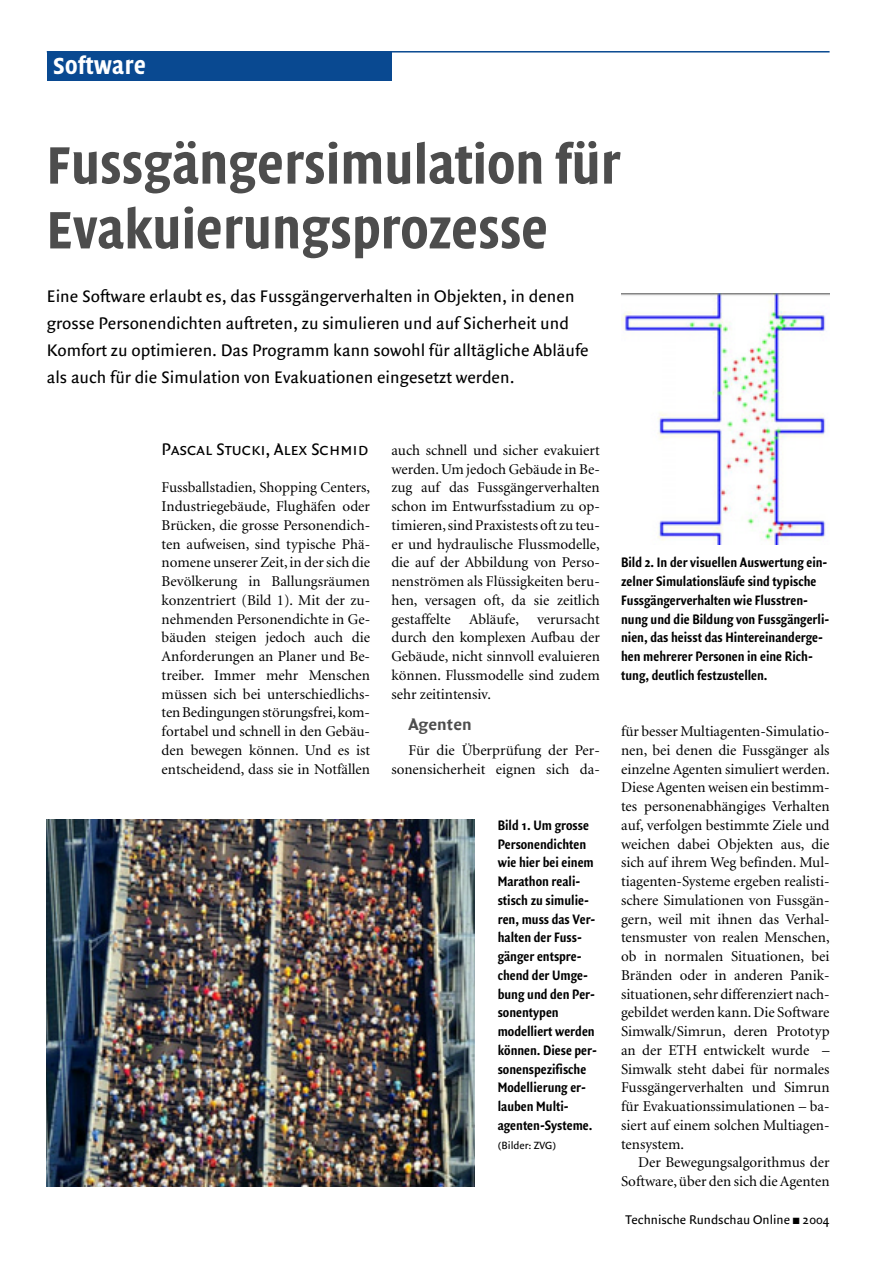
<style>
.page{position:relative;width:893px;height:1263px;background:#fff}
.page>*{position:absolute;margin:0;border:0;box-sizing:border-box;transform-origin:0 0}
.t1{font:700 54px/64.8px "Quadraat Head";color:#4d4d4d}
.t2{font:700 24px "Quadraat Head";letter-spacing:.02em;color:#fff}
.t3{font:18px/27px "Quadraat Sans";color:#000}
.t4{font:18px "Quadraat Sans Caps";letter-spacing:-.005em;color:#000}
.t5{font:700 18px "Quadraat Sans";color:#4d4d4d}
.t6{font:15px/18.8px "Minion";color:#000;text-align:justify}
.t7{font:700 14.7px/18.8px "Quadraat Sans Con";color:#000}
.t8{font:13.5px "Quadraat Sans";color:#000}
.t9{font:11.25px "Quadraat Sans";color:#000}
</style>
<div class="page">
<hr style="left:47px;top:51px;width:782px;height:2px;background:#094991">
<div style="left:47px;top:51px;width:344px;height:30px;background:#094991"></div>
<img style="left:47px;top:819px;width:427px;height:367px">
<img style="left:621px;top:293px;width:208px;height:251px">
<h2 class="t2" style="left:53px;top:55px;width:94px">Software</h2>
<h1 class="t1" style="left:47px;top:135px;width:575px">Fussgängersimulation für<br>Evakuierungsprozesse</h1>
<p class="t3" style="left:47px;top:284px;width:543px">Eine Software erlaubt es, das Fussgängerverhalten in Objekten, in denen grosse Personendichten auftreten, zu simulieren und auf Sicherheit und Komfort zu optimieren. Das Programm kann sowohl für alltägliche Abläufe als auch für die Simulation von Evakuationen eingesetzt werden.</p>
<p class="t4" style="left:162px;top:438px;width:208px">Pascal Stucki, Alex Schmid</p>
<p class="t6" style="left:162px;top:479px;width:210px">Fussballstadien, Shopping Centers, Industriegebäude, Flughäfen oder Brücken, die grosse Personendich&shy;ten aufweisen, sind typische Phä&shy;nomene unserer Zeit, in der sich die Bevölkerung in Ballungsräumen konzentriert (Bild 1). Mit der zu&shy;nehmenden Personendichte in Ge&shy;bäuden steigen jedoch auch die Anforderungen an Planer und Be&shy;treiber. Immer mehr Menschen müssen sich bei unterschiedlichs&shy;ten Bedingungen störungsfrei,kom&shy;fortabel und schnell in den Gebäu&shy;den bewegen können. Und es ist entscheidend, dass sie in Notfällen</p>
<p class="t6" style="left:391px;top:442px;width:210px">auch schnell und sicher evakuiert werden. Um jedoch Gebäude in Be&shy;zug auf das Fussgängerverhalten schon im Entwurfsstadium zu op&shy;timieren,sind Praxistests oft zu teu&shy;er und hydraulische Flussmodelle, die auf der Abbildung von Perso&shy;nenströmen als Flüssigkeiten beru&shy;hen, versagen oft, da sie zeitlich gestaffelte Abläufe, verursacht durch den komplexen Aufbau der Gebäude, nicht sinnvoll evaluieren können. Flussmodelle sind zudem sehr zeitintensiv.</p>
<p class="t5" style="left:408px;top:717px;width:65px">Agenten</p>
<p class="t6" style="left:391px;top:742px;width:210px;text-align:right">Für die Überprüfung der Per&shy;sonensicherheit eignen sich da-</p>
<p class="t7" style="left:497px;top:817px;width:101px">Bild 1. Um grosse<br>Personendichten wie hier bei einem<br>Marathon reali&shy;stisch zu simulie&shy;ren, muss das Ver&shy;halten der Fuss&shy;gänger entspre&shy;chend der Umge&shy;bung und den Per&shy;sonentypen modelliert werden können. Diese per&shy;sonenspezifische<br>Modellierung er&shy;lauben Multi&shy;agenten-Systeme.</p>
<p class="t9" style="left:497px;top:1140px;width:60px">(Bilder: ZVG)</p>
<p class="t7" style="left:621px;top:554px;width:210px">Bild 2. In der visuellen Auswertung ein&shy;zelner Simulationsläufe sind typische Fussgängerverhalten wie Flusstren&shy;nung und die Bildung von Fussgängerli&shy;nien, das heisst das Hintereinanderge&shy;hen mehrerer Personen in eine Rich&shy;tung, deutlich festzustellen.</p>
<p class="t6" style="left:621px;top:723px;width:210px">für besser Multiagenten-Simulatio&shy;nen, bei denen die Fussgänger als einzelne Agenten simuliert werden.<br>Diese Agenten weisen ein bestimm&shy;tes personenabhängiges Verhalten auf, verfolgen bestimmte Ziele und weichen dabei Objekten aus, die sich auf ihrem Weg befinden. Mul&shy;tiagenten-Systeme ergeben realisti&shy;schere Simulationen von Fussgän&shy;gern, weil mit ihnen das Verhal&shy;tensmuster von realen Menschen, ob in normalen Situationen, bei Bränden oder in anderen Panik&shy;situationen, sehr differenziert nach&shy;gebildet werden kann. Die Software Simwalk/Simrun, deren Prototyp an der ETH entwickelt wurde – Simwalk steht dabei für normales Fussgängerverhalten und Simrun für Evakuationssimulationen – ba&shy;siert auf einem solchen Multiagen&shy;tensystem.</p>
<p class="t6" style="left:621px;top:1154px;width:210px;text-align:right">Der Bewegungsalgorithmus der<br>Software, über den sich die Agenten</p>
<p class="t8" style="left:625px;top:1214px;width:206px">Technische Rundschau Online ■ 2004</p>
</div>
